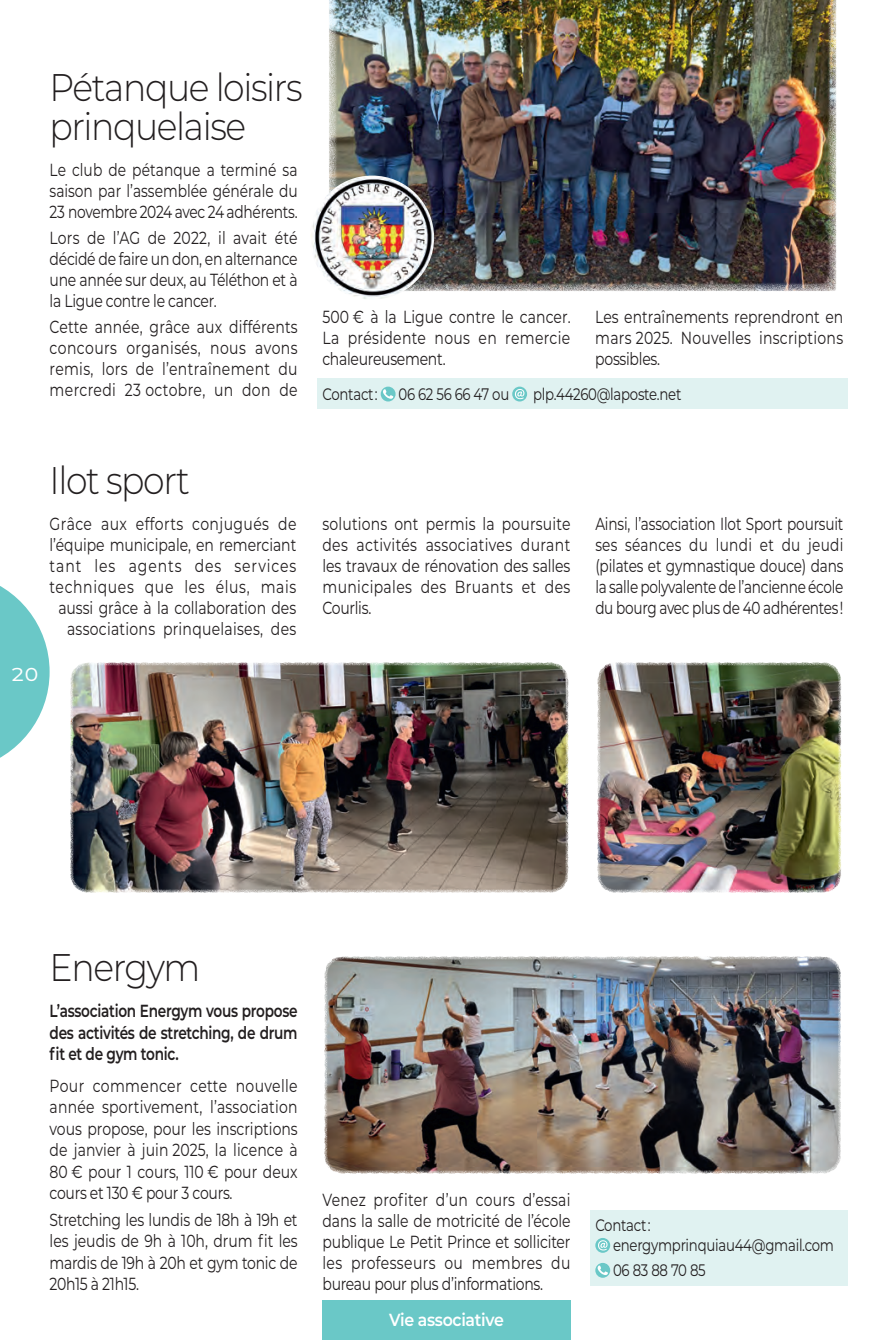
<style>
.page{position:relative;width:893px;height:1340px;background:#fff}
.page>*{position:absolute;margin:0;border:0;box-sizing:border-box;transform-origin:0 0}
.t1{font:300 38.5px/38.5px "Montserrat";letter-spacing:-.04em;color:#231f20;scale:.9 1}
.t2{font:31.5px "Montserrat";color:#fff}
.t3{font:17.5px/21px "Montserrat";color:#231f20;text-align:justify;scale:.8 1}
.t4{font:17.5px/21px "Montserrat";letter-spacing:.02em;color:#231f20;text-align:right;scale:.8 1}
.t5{font:17.5px/21px "Montserrat";color:#231f20;text-align:justify;scale:.78 1}
.t6{font:17.5px/21px "Montserrat";color:#231f20;text-align:justify;scale:.79 1}
.t7{font:600 17.5px/21.5px "Montserrat";letter-spacing:-.02em;color:#231f20;text-align:justify;scale:.78 1}
.t8{font:600 17.5px "Montserrat";letter-spacing:-.02em;color:#fff;scale:.9 1}
.t9{font:16.62px/19.9px "Montserrat";letter-spacing:-.02em;color:#231f20;scale:.8 1}
</style>
<div class="page">
<svg style="left:0;top:586px;width:50px;height:172px"></svg>
<div style="left:322px;top:1300px;width:248px;height:39px;background:#6ac8c7"></div>
<div style="left:317px;top:379px;width:531px;height:30px;background:#e0f2f1"></div>
<svg style="left:381px;top:386px;width:15px;height:15px"></svg>
<svg style="left:383px;top:389px;width:10px;height:10px"></svg>
<svg style="left:512px;top:386px;width:15px;height:15px"></svg>
<svg style="left:515px;top:389px;width:9px;height:10px"></svg>
<div style="left:590px;top:1209px;width:258px;height:31px;background:#e0f2f1"></div>
<div style="left:590px;top:1229px;width:258px;height:31px;background:#e0f2f1"></div>
<div style="left:590px;top:1254px;width:258px;height:31px;background:#e0f2f1"></div>
<svg style="left:595px;top:1237px;width:15px;height:15px"></svg>
<svg style="left:598px;top:1240px;width:9px;height:10px"></svg>
<svg style="left:595px;top:1262px;width:15px;height:15px"></svg>
<svg style="left:598px;top:1265px;width:10px;height:10px"></svg>
<img style="left:327px;top:0;width:510px;height:297px">
<img style="left:310px;top:175px;width:124px;height:124px;border-radius:62px">
<img style="left:324px;top:956px;width:517px;height:218px">
<img style="left:70px;top:662px;width:499px;height:231px">
<img style="left:597px;top:662px;width:245px;height:231px">
<h1 class="t1" style="left:50px;top:67px;width:283px">Pétanque loisirs prinquelaise</h1>
<p class="t6" style="left:50px;top:158px;width:316px">Le club de pétanque a terminé sa saison par l’assemblée générale du 23 novembre 2024 avec 24 adhérents.</p>
<p class="t3" style="left:50px;top:226px;width:312px">Lors de l’AG de 2022, il avait été décidé de faire un don, en alternance une année sur deux, au Téléthon et à la Ligue contre le cancer.</p>
<p class="t3" style="left:50px;top:315px;width:312px">Cette année, grâce aux différents concours organisés, nous avons remis, lors de l’entraînement du mercredi 23 octobre, un don de</p>
<p class="t3" style="left:322px;top:305px;width:312px">500 € à la Ligue contre le cancer.<br>La présidente nous en remercie chaleureusement.</p>
<p class="t3" style="left:595px;top:305px;width:311px">Les entraînements reprendront en mars 2025. Nouvelles inscriptions possibles.</p>
<p class="t9" style="left:322px;top:383px;width:235px">Contact : 06 62 56 66 47 ou</p>
<p class="t9" style="left:533px;top:383px;width:187px">plp.44260@laposte.net</p>
<h2 class="t2" style="left:11px;top:648px;width:29px">20</h2>
<h1 class="t1" style="left:50px;top:459px;width:157px">Ilot sport</h1>
<p class="t4" style="left:50px;top:512px;width:310px">Grâce aux efforts conjugués de l’équipe municipale, en remerciant tant les agents des services techniques que les élus, mais aussi grâce à la collaboration des associations prinquelaises, des</p>
<p class="t3" style="left:322px;top:512px;width:312px">solutions ont permis la poursuite des activités associatives durant les travaux de rénovation des salles municipales des Bruants et des Courlis.</p>
<p class="t5" style="left:595px;top:512px;width:320px">Ainsi, l’association Ilot Sport poursuit ses séances du lundi et du jeudi (pilates et gymnastique douce) dans la salle polyvalente de l’ancienne école du bourg avec plus de 40 adhérentes !</p>
<h1 class="t1" style="left:50px;top:946px;width:169px">Energym</h1>
<p class="t7" style="left:50px;top:999px;width:319px">L’association Energym vous propose des activités de stretching, de drum fit et de gym tonic.</p>
<p class="t3" style="left:50px;top:1073px;width:312px;line-height:21.5px">Pour commencer cette nouvelle année sportivement, l’association vous propose, pour les inscriptions de janvier à juin 2025, la licence à 80 € pour 1 cours, 110 € pour deux cours et 130 € pour 3 cours.</p>
<p class="t3" style="left:50px;top:1208px;width:312px;line-height:21.5px">Stretching les lundis de 18h à 19h et les jeudis de 9h à 10h, drum fit les mardis de 19h à 20h et gym tonic de 20h15 à 21h15.</p>
<p class="t3" style="left:322px;top:1188px;width:312px">Venez profiter d’un cours d’essai dans la salle de motricité de l’école publique Le Petit Prince et solliciter les professeurs ou membres du bureau pour plus d’informations.</p>
<p class="t8" style="left:389px;top:1307px;width:129px">Vie associative</p>
<p class="t9" style="left:613px;top:1214px;width:278px;text-indent:-18px">Contact : energymprinquiau44@gmail.com</p>
<p class="t9" style="left:613px;top:1259px;width:117px">06 83 88 70 85</p>
</div>
